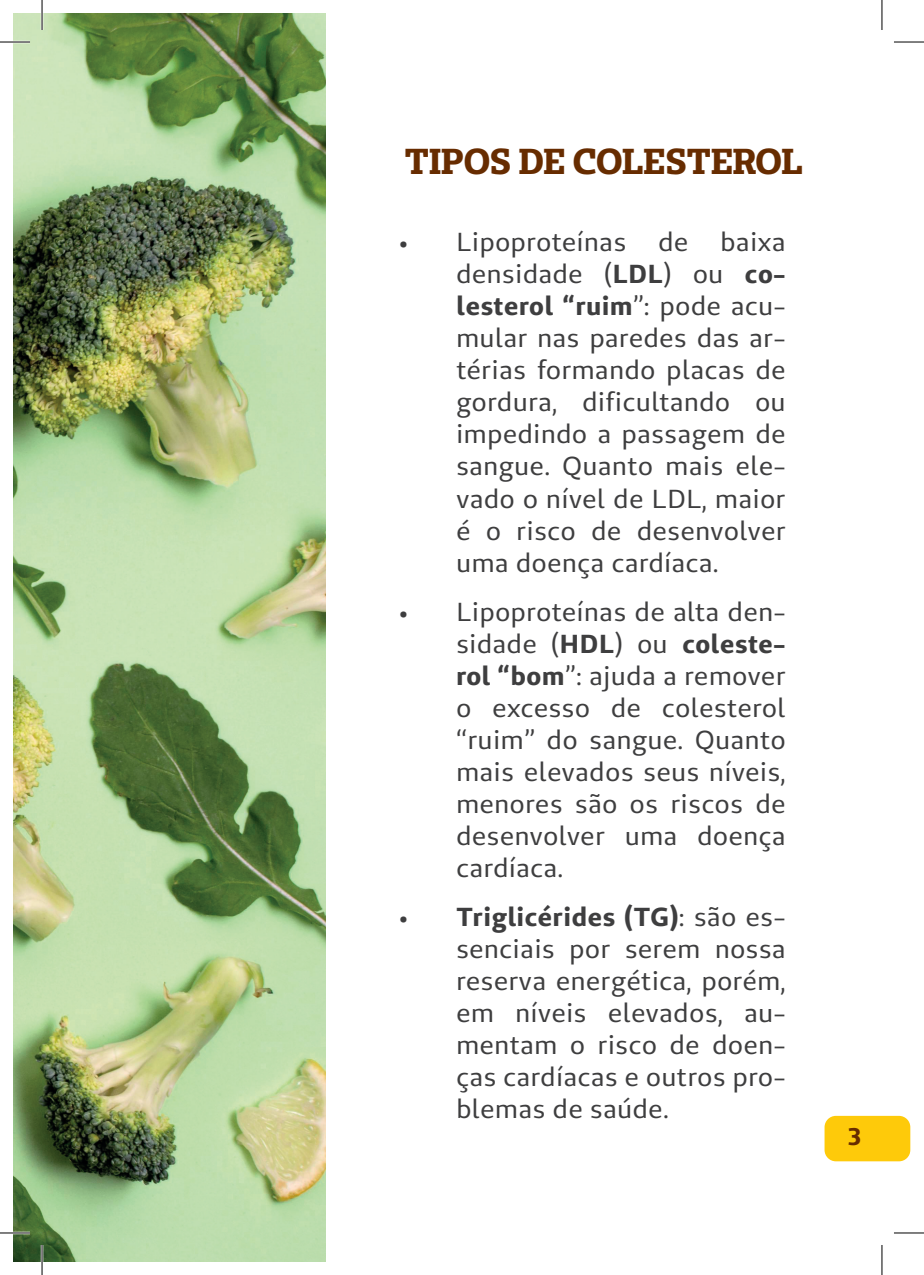
<style>
.page{position:relative;width:924px;height:1275px;background:#fff}
.page>*{position:absolute;margin:0;border:0;box-sizing:border-box;transform-origin:0 0}
.t1{font:700 36px "Unimed Slab";letter-spacing:-.005em;color:#672c00}
.t2{font:26px/32px "Unimed Sans";letter-spacing:.03em;color:#3e3e3f;text-align:justify}
.t3{font:700 24px "Unimed Sans";color:#672c00}
.s1{font-weight:700}
</style>
<div class="page">
<div style="left:824px;top:1115px;width:85px;height:46px;background:#feca0a;border-radius:11px"></div>
<img style="left:14px;top:14px;width:311px;height:1247px">
<hr style="left:0;top:41px;width:30px;height:2px;background:#fff">
<hr style="left:0;top:1231px;width:30px;height:3px;background:#fff">
<hr style="left:41px;top:0;width:2px;height:30px;background:#fff">
<hr style="left:41px;top:1245px;width:2px;height:30px;background:#fff">
<hr style="left:0;top:42px;width:30px;height:1px;background:#000">
<hr style="left:893px;top:42px;width:30px;height:1px;background:#000">
<hr style="left:0;top:1232px;width:30px;height:1px;background:#000">
<hr style="left:893px;top:1232px;width:30px;height:1px;background:#000">
<hr style="left:42px;top:0;width:1px;height:30px;background:#000">
<hr style="left:42px;top:1245px;width:1px;height:30px;background:#000">
<hr style="left:881px;top:0;width:1px;height:30px;background:#000">
<hr style="left:881px;top:1245px;width:1px;height:30px;background:#000">
<h1 class="t1" style="left:404px;top:137px;width:399px">TIPOS DE COLESTEROL</h1>
<p class="t2" style="left:456px;top:226px;width:330px;text-indent:-57px">• Lipoproteínas de baixa densidade (<span class="s1">LDL</span>) ou <span class="s1">co&shy;lesterol “ruim</span>”: pode acu&shy;mular nas paredes das ar&shy;térias formando placas de gordura, dificultando ou impedindo a passagem de sangue. Quanto mais ele&shy;vado o nível de LDL, maior é o risco de desenvolver uma doença cardíaca.</p>
<p class="t2" style="left:456px;top:595px;width:330px;text-indent:-57px">• Lipoproteínas de alta den&shy;sidade (<span class="s1">HDL</span>) ou <span class="s1">coleste&shy;rol “bom</span>”: ajuda a remover o excesso de colesterol “ruim” do sangue. Quanto mais elevados seus níveis, menores são os riscos de desenvolver uma doença cardíaca.</p>
<p class="t2" style="left:456px;top:900px;width:330px;text-indent:-57px">• <span class="s1">Triglicérides (TG)</span>: são es&shy;senciais por serem nossa reserva energética, porém, em níveis elevados, au&shy;mentam o risco de doen&shy;ças cardíacas e outros pro&shy;blemas de saúde.</p>
<p class="t3" style="left:847px;top:1121px;width:15px">3</p>
</div>
